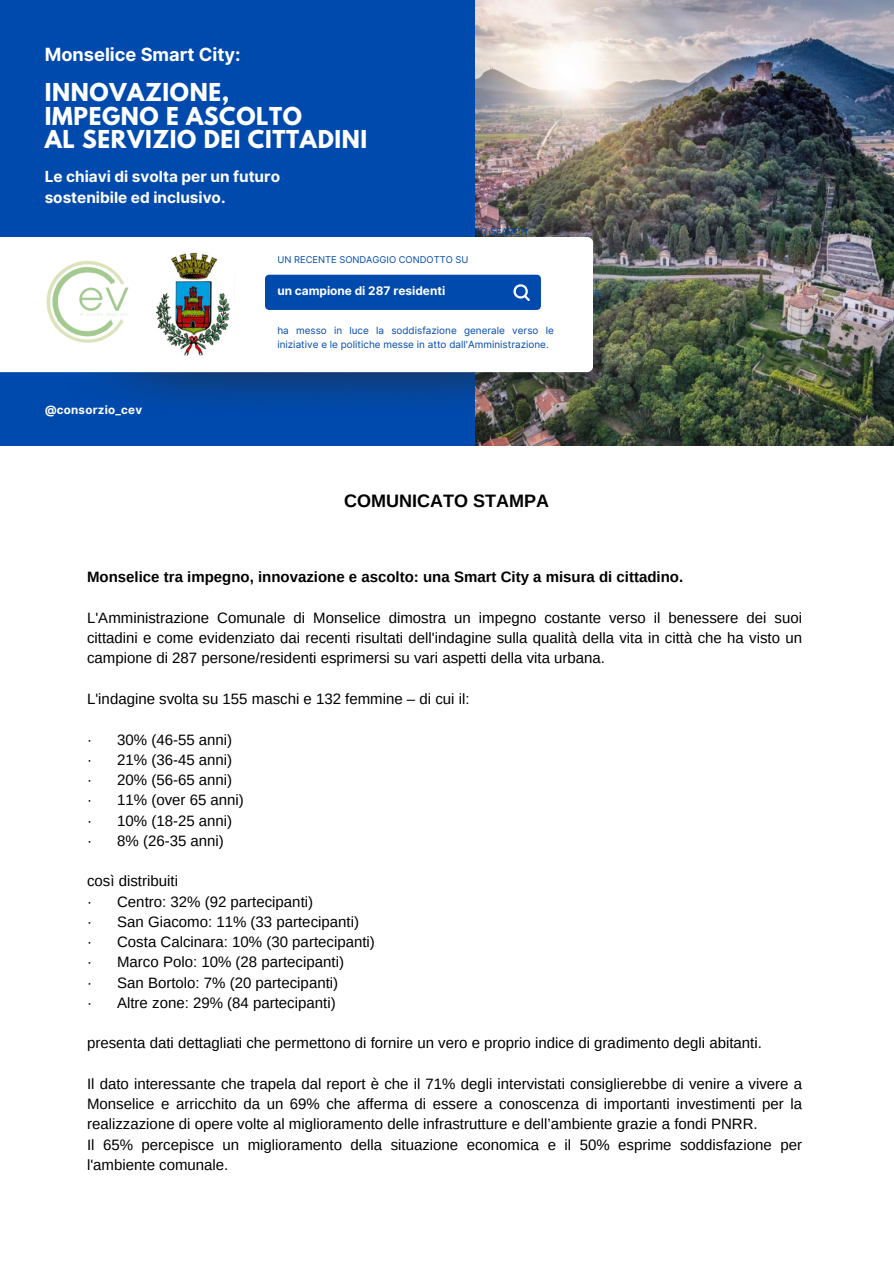
<style>
.page{position:relative;width:894px;height:1264px;background:#fff}
.page>*{position:absolute;margin:0;border:0;box-sizing:border-box;transform-origin:0 0}
.t1{font:700 21.9px/23.4px "League Spartan";letter-spacing:.03em;color:#fff}
.t2{font:700 18.15px "Inter";color:#fff}
.t3{font:700 18px "Arimo";color:#000}
.t4{font:700 15.3px/21.3px "Inter";color:#fff}
.t5{font:15px/20.2px "Arimo";color:#000}
.t6{font:700 15px "Arimo";color:#000}
.t7{font:700 11.85px "Inter";color:#fff}
.t8{font:700 11.55px "Inter";letter-spacing:.02em;color:#fff}
.t9{font:9.9px/13.6px "Inter";color:#004aad}
.t10{font:9.3px "Inter";color:#004aad}
</style>
<div class="page">
<div style="left:0;top:0;width:893px;height:1263px;background:#004aad"></div>
<img style="left:475px;top:0;width:418px;height:446px">
<img style="left:51px;top:372px;width:542px;height:38px">
<div style="left:0;top:237px;width:593px;height:135px;background:#fff"></div>
<svg style="left:265px;top:275px;width:276px;height:35px"></svg>
<img style="left:156px;top:250px;width:78px;height:109px">
<img style="left:45px;top:259px;width:84px;height:91px">
<div style="left:0;top:446px;width:893px;height:817px;background:#fff"></div>
<p class="t2" style="left:45px;top:44px;width:197px">Monselice Smart City:</p>
<p class="t1" style="left:45px;top:83px;width:324px">INNOVAZIONE,<br>IMPEGNO E ASCOLTO<br>AL SERVIZIO DEI CITTADINI</p>
<h6 class="t4" style="left:45px;top:165px;width:237px">Le chiavi di svolta per un futuro sostenibile ed inclusivo.</h6>
<p class="t10" style="left:277px;top:254px;width:192px">UN RECENTE SONDAGGIO CONDOTTO SU</p>
<p class="t7" style="left:277px;top:283px;width:169px">un campione di 287 residenti</p>
<h1 class="t8" style="left:45px;top:403px;width:99px">@consorzio_cev</h1>
<p class="t9" style="left:277px;top:324px;width:278px">ha messo in luce la soddisfazione generale verso le iniziative e le politiche messe in atto dall'Amministrazione.</p>
<p class="t3" style="left:344px;top:490px;width:206px">COMUNICATO STAMPA</p>
<p class="t6" style="left:87px;top:569px;width:597px">Monselice tra impegno, innovazione e ascolto: una Smart City a misura di cittadino.</p>
<h6 class="t5" style="left:87px;top:607px;width:716px;text-align:justify">L'Amministrazione Comunale di Monselice dimostra un impegno costante verso il benessere dei suoi cittadini e come evidenziato dai recenti risultati dell'indagine sulla qualità della vita in città che ha visto un campione di 287 persone/residenti esprimersi su vari aspetti della vita urbana.</h6>
<h2 class="t5" style="left:87px;top:688px;width:384px">L'indagine svolta su 155 maschi e 132 femmine – di cui il:</h2>
<h4 class="t5" style="left:87px;top:729px;width:158px">· 30% (46-55 anni)<br>· 21% (36-45 anni)<br>· 20% (56-65 anni)<br>· 11% (over 65 anni) ·</h4>
<h5 class="t5" style="left:87px;top:810px;width:147px;text-indent:30px">10% (18-25 anni) · 8% (26-35 anni)</h5>
<h5 class="t5" style="left:87px;top:871px;width:273px">così distribuiti<br>· Centro: 32% (92 partecipanti)<br>· San Giacomo: 11% (33 partecipanti) ·</h5>
<h5 class="t5" style="left:87px;top:931px;width:289px;text-indent:30px">Costa Calcinara: 10% (30 partecipanti) · Marco Polo: 10% (28 partecipanti)<br>· San Bortolo: 7% (20 partecipanti)<br>· Altre zone: 29% (84 partecipanti)</h5>
<h5 class="t5" style="left:87px;top:1033px;width:676px">presenta dati dettagliati che permettono di fornire un vero e proprio indice di gradimento degli abitanti.</h5>
<h5 class="t5" style="left:87px;top:1073px;width:716px">Il dato interessante che trapela dal report è che il 71% degli intervistati consiglierebbe di venire a vivere a Monselice e arricchito da un 69% che afferma di essere a conoscenza di importanti investimenti per la realizzazione di opere volte al miglioramento delle infrastrutture e dell’ambiente grazie a fondi PNRR.<br>Il 65% percepisce un miglioramento della situazione economica e il 50% esprime soddisfazione per</h5>
<h5 class="t5" style="left:87px;top:1154px;width:143px">l'ambiente comunale.</h5>
</div>
